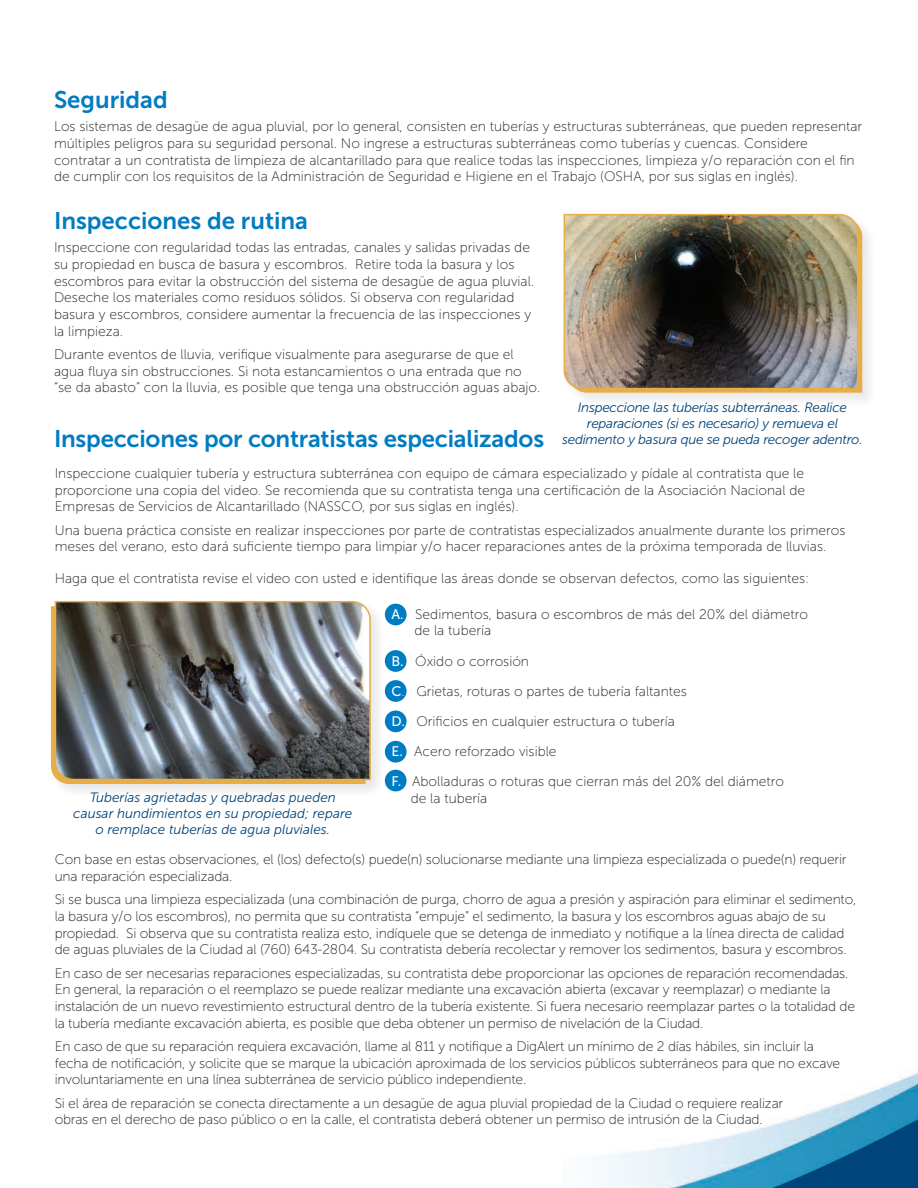
<style>
.page{position:relative;width:918px;height:1188px;background:#fff}
.page>*{position:absolute;margin:0;border:0;box-sizing:border-box;transform-origin:0 0}
.t1{font:24px "Museo Sans 700";letter-spacing:-.01em;color:#007cc2}
.t2{font:13.8px/16.6px "Museo Sans 100";letter-spacing:-.01em;color:#231f20}
.t3{font:italic 13.5px/16.2px "Museo Sans 300";letter-spacing:-.02em;color:#00447b;text-align:center}
.t4{font:italic 13.5px/16.2px "Museo Sans 300";color:#00447b;text-align:center}
.s1{font-family:"Museo Sans 500";color:#fff}
.s2{color:#fff}
</style>
<div class="page">
<img style="left:386px;top:603px;width:532px;height:585px">
<div style="left:562px;top:212px;width:316px;height:196px;background:#f6f6f6"></div>
<svg style="left:577px;top:226px;width:285px;height:167px"></svg>
<img style="left:563px;top:213px;width:296px;height:177px">
<div style="left:49px;top:599px;width:337px;height:200px;background:#231f20;opacity:.1"></div>
<svg style="left:51px;top:606px;width:315px;height:178px"></svg>
<svg style="left:54px;top:601px;width:318px;height:180px;background:#6e7070"></svg>
<div style="left:385px;top:604px;width:22px;height:21px;background:#007cc2;border-radius:50%"></div>
<div style="left:385px;top:650px;width:22px;height:22px;background:#007cc2;border-radius:50%"></div>
<div style="left:385px;top:680px;width:22px;height:22px;background:#007cc2;border-radius:50%"></div>
<div style="left:385px;top:741px;width:22px;height:22px;background:#007cc2;border-radius:50%"></div>
<div style="left:385px;top:711px;width:22px;height:21px;background:#007cc2;border-radius:50%"></div>
<div style="left:385px;top:770px;width:22px;height:21px;background:#007cc2;border-radius:50%"></div>
<h1 class="t1" style="left:54px;top:86px;width:115px">Seguridad</h1>
<p class="t2" style="left:54px;top:118px;width:810px">Los sistemas de desagüe de agua pluvial, por lo general, consisten en tuberías y estructuras subterráneas, que pueden representar múltiples peligros para su seguridad personal. No ingrese a estructuras subterráneas como tuberías y cuencas. Considere contratar a un contratista de limpieza de alcantarillado para que realice todas las inspecciones, limpieza y/o reparación con el fin de cumplir con los requisitos de la Administración de Seguridad e Higiene en el Trabajo (OSHA, por sus siglas en inglés).</p>
<h1 class="t1" style="left:54px;top:207px;width:256px">Inspecciones de rutina</h1>
<p class="t2" style="left:54px;top:239px;width:482px">Inspeccione con regularidad todas las entradas, canales y salidas privadas de su propiedad en busca de basura y escombros. Retire toda la basura y los escombros para evitar la obstrucción del sistema de desagüe de agua pluvial.<br>Deseche los materiales como residuos sólidos. Si observa con regularidad basura y escombros, considere aumentar la frecuencia de las inspecciones y la limpieza.</p>
<p class="t2" style="left:54px;top:346px;width:488px">Durante eventos de lluvia, verifique visualmente para asegurarse de que el agua fluya sin obstrucciones. Si nota estancamientos o una entrada que no “se da abasto” con la lluvia, es posible que tenga una obstrucción aguas abajo.</p>
<p class="t3" style="left:562px;top:399px;width:302px">Inspeccione las tuberías subterráneas. Realice reparaciones (si es necesario) y remueva el sedimento y basura que se pueda recoger adentro.</p>
<p class="t2" style="left:55px;top:465px;width:752px;text-align:justify">Inspeccione cualquier tubería y estructura subterránea con equipo de cámara especializado y pídale al contratista que le proporcione una copia del video. Se recomienda que su contratista tenga una certificación de la Asociación Nacional de Empresas de Servicios de Alcantarillado (NASSCO, por sus siglas en inglés).</p>
<p class="t2" style="left:55px;top:522px;width:792px">Una buena práctica consiste en realizar inspecciones por parte de contratistas especializados anualmente durante los primeros meses del verano, esto dará suficiente tiempo para limpiar y/o hacer reparaciones antes de la próxima temporada de lluvias.</p>
<h1 class="t1" style="left:54px;top:425px;width:492px">Inspecciones por contratistas especializados</h1>
<p class="t2" style="left:55px;top:570px;width:756px">Haga que el contratista revise el video con usted e identifique las áreas donde se observan defectos, como las siguientes:</p>
<p class="t2" style="left:415px;top:606px;width:395px;text-indent:-23px"><span class="s1">A.</span> Sedimentos, basura o escombros de más del 20% del diámetro de la tubería</p>
<p class="t2" style="left:392px;top:646px;width:394px;line-height:30.2px"><span class="s1">B.</span> Óxido o corrosión<br><span class="s1">C</span><span class="s2">.</span> Grietas, roturas o partes de tubería faltantes<br><span class="s1">D.</span> Orificios en cualquier estructura o tubería<br><span class="s1">E.</span> Acero reforzado visible<br><span class="s1">F.</span> Abolladuras o roturas que cierran más del 20% del diámetro</p>
<p class="t2" style="left:411px;top:790px;width:78px">de la tubería</p>
<p class="t4" style="left:73px;top:789px;width:281px">Tuberías agrietadas y quebradas pueden causar hundimientos en su propiedad; repare o remplace tuberías de agua pluviales.</p>
<p class="t2" style="left:55px;top:851px;width:793px">Con base en estas observaciones, el (los) defecto(s) puede(n) solucionarse mediante una limpieza especializada o puede(n) requerir una reparación especializada.</p>
<p class="t2" style="left:55px;top:891px;width:803px">Si se busca una limpieza especializada (una combinación de purga, chorro de agua a presión y aspiración para eliminar el sedimento, la basura y/o los escombros), no permita que su contratista “empuje” el sedimento, la basura y los escombros aguas abajo de su propiedad. Si observa que su contratista realiza esto, indíquele que se detenga de inmediato y notifique a la línea directa de calidad de aguas pluviales de la Ciudad al (760) 643-2804. Su contratista debería recolectar y remover los sedimentos, basura y escombros.</p>
<p class="t2" style="left:55px;top:965px;width:802px">En caso de ser necesarias reparaciones especializadas, su contratista debe proporcionar las opciones de reparación recomendadas.<br>En general, la reparación o el reemplazo se puede realizar mediante una excavación abierta (excavar y reemplazar) o mediante la instalación de un nuevo revestimiento estructural dentro de la tubería existente. Si fuera necesario reemplazar partes o la totalidad de la tubería mediante excavación abierta, es posible que deba obtener un permiso de nivelación de la Ciudad.</p>
<p class="t2" style="left:55px;top:1038px;width:787px">En caso de que su reparación requiera excavación, llame al 811 y notifique a DigAlert un mínimo de 2 días hábiles, sin incluir la fecha de notificación, y solicite que se marque la ubicación aproximada de los servicios públicos subterráneos para que no excave involuntariamente en una línea subterránea de servicio público independiente.</p>
<p class="t2" style="left:55px;top:1095px;width:730px">Si el área de reparación se conecta directamente a un desagüe de agua pluvial propiedad de la Ciudad o requiere realizar obras en el derecho de paso público o en la calle, el contratista deberá obtener un permiso de intrusión de la Ciudad.</p>
</div>
